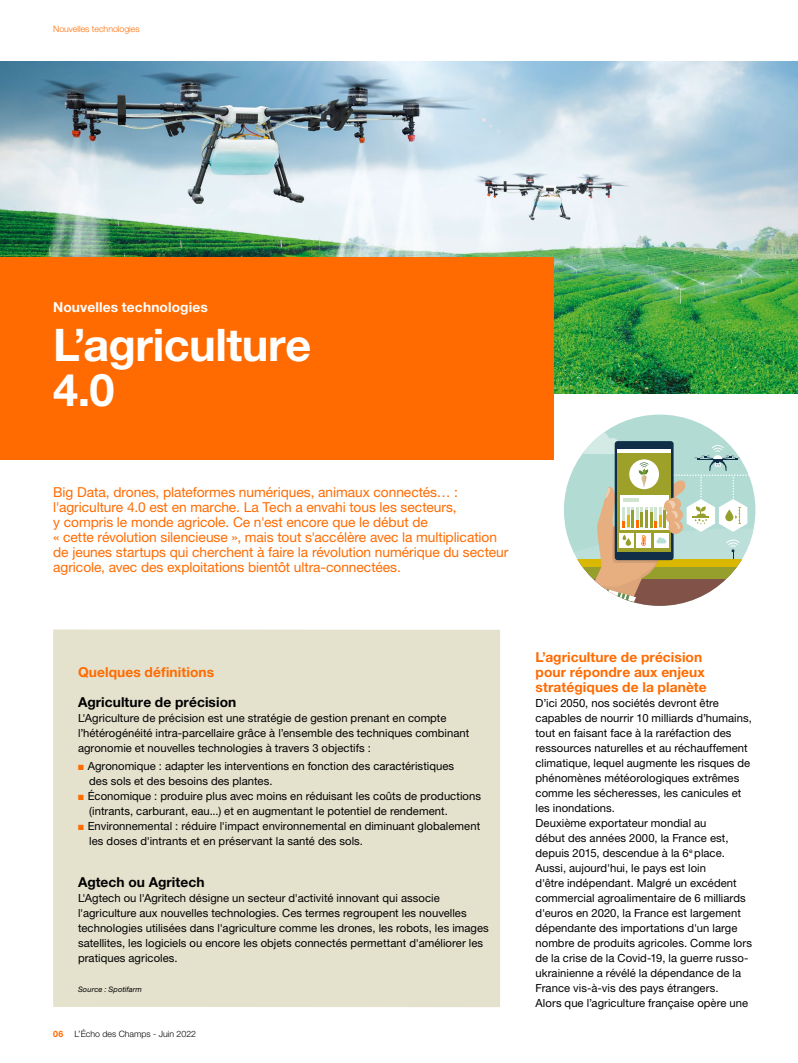
<style>
.page{position:relative;width:798px;height:1063px;background:#fff}
.page>*{position:absolute;margin:0;border:0;box-sizing:border-box;transform-origin:0 0}
.t1{font:700 45px/45px "Helvetica Neue LT Std";letter-spacing:-.01em;color:#fff}
.t2{font:13.75px/15px "Helvetica Neue LT Std";letter-spacing:-.005em;color:#ff6b00}
.t3{font:700 13.75px/15px "Helvetica Neue LT Std";letter-spacing:.005em;color:#ff6b00}
.t4{font:700 13.75px "Helvetica Neue LT Std";letter-spacing:.005em;color:#000}
.t5{font:700 13.75px "Helvetica Neue LT Std";letter-spacing:.01em;color:#fff}
.t6{font:11.25px/15px "Helvetica Neue LT Std";letter-spacing:.005em;color:#000}
.t7{font:300 8.75px "Helvetica Neue LT Std";color:#000}
.t8{font:300 8.75px "Helvetica Neue LT Std";color:#ff6b00}
.t9{font:700 8.75px "Helvetica Neue LT Std";color:#ff6b00}
.t10{font:italic 7.5px "Helvetica Neue LT Std";letter-spacing:.015em;color:#000}
.s1{color:#ff6b00}
</style>
<div class="page">
<img style="left:0;top:62px;width:797px;height:331px">
<div style="left:0;top:257px;width:553px;height:203px;background:#ff6b00"></div>
<div style="left:563px;top:415px;width:192px;height:191px;background:#b1dbd3;border-radius:96px"></div>
<svg style="left:563px;top:431px;width:192px;height:175px"></svg>
<div style="left:53px;top:629px;width:447px;height:378px;background:#e4e1cd"></div>
<p class="t8" style="left:53px;top:23px;width:88px">Nouvelles technologies</p>
<p class="t5" style="left:53px;top:299px;width:156px">Nouvelles technologies</p>
<h1 class="t1" style="left:53px;top:321px;width:259px">L’agriculture<br>4.0</h1>
<p class="t2" style="left:53px;top:484px;width:456px">Big Data, drones, plateformes numériques, animaux connectés… : l'agriculture 4.0 est en marche. La Tech a envahi tous les secteurs,<br>y compris le monde agricole. Ce n'est encore que le début de<br>« cette révolution silencieuse », mais tout s'accélère avec la multiplication de jeunes startups qui cherchent à faire la révolution numérique du secteur agricole, avec des exploitations bientôt ultra-connectées.</p>
<p class="t3" style="left:78px;top:664px;width:137px">Quelques définitions</p>
<p class="t4" style="left:78px;top:693px;width:160px">Agriculture de précision</p>
<p class="t6" style="left:78px;top:710px;width:393px">L'Agriculture de précision est une stratégie de gestion prenant en compte l’hétérogénéité intra-parcellaire grâce à l’ensemble des techniques combinant agronomie et nouvelles technologies à travers 3 objectifs :</p>
<p class="t6" style="left:89px;top:759px;width:366px;text-indent:-11px"><span class="s1">■</span> Agronomique : adapter les interventions en fonction des caractéristiques des sols et des besoins des plantes.</p>
<p class="t6" style="left:89px;top:789px;width:393px;text-indent:-11px"><span class="s1">■</span> Économique : produire plus avec moins en réduisant les coûts de productions (intrants, carburant, eau...) et en augmentant le potentiel de rendement.</p>
<p class="t6" style="left:89px;top:819px;width:392px;text-indent:-11px"><span class="s1">■</span> Environnemental : réduire l'impact environnemental en diminuant globalement les doses d'intrants et en préservant la santé des sols.</p>
<p class="t4" style="left:78px;top:873px;width:128px">Agtech ou Agritech</p>
<p class="t6" style="left:78px;top:890px;width:412px">L'Agtech ou l'Agritech désigne un secteur d'activité innovant qui associe l'agriculture aux nouvelles technologies. Ces termes regroupent les nouvelles technologies utilisées dans l'agriculture comme les drones, les robots, les images satellites, les logiciels ou encore les objets connectés permettant d'améliorer les pratiques agricoles.</p>
<p class="t10" style="left:78px;top:985px;width:65px">Source : Spotifarm</p>
<p class="t9" style="left:53px;top:1028px;width:12px">06</p>
<p class="t7" style="left:74px;top:1028px;width:123px">L’Écho des Champs - Juin 2022</p>
<p class="t3" style="left:535px;top:649px;width:172px">L’agriculture de précision pour répondre aux enjeux stratégiques de la planète</p>
<p class="t6" style="left:535px;top:695px;width:218px">D’ici 2050, nos sociétés devront être capables de nourrir 10 milliards d’humains, tout en faisant face à la raréfaction des ressources naturelles et au réchauffement climatique, lequel augmente les risques de phénomènes météorologiques extrêmes comme les sécheresses, les canicules et les inondations.<br>Deuxième exportateur mondial au<br>début des années 2000, la France est, depuis 2015, descendue à la 6<sup>e</sup> place.<br>Aussi, aujourd'hui, le pays est loin<br>d'être indépendant. Malgré un excédent commercial agroalimentaire de 6 milliards d'euros en 2020, la France est largement dépendante des importations d'un large nombre de produits agricoles. Comme lors de la crise de la Covid-19, la guerre russo&shy;ukrainienne a révélé la dépendance de la France vis-à-vis des pays étrangers.<br>Alors que l’agriculture française opère une</p>
</div>
